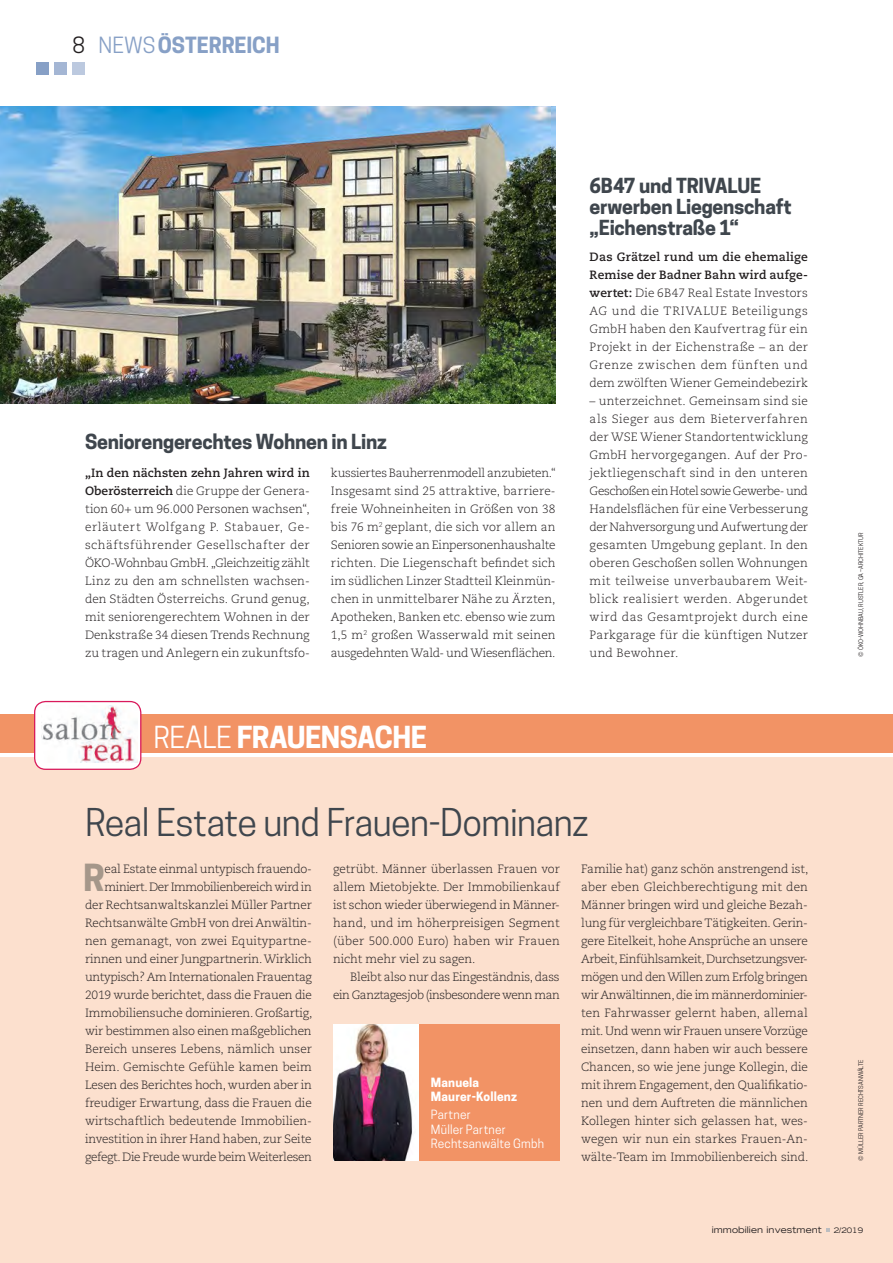
<style>
.page{position:relative;width:893px;height:1263px;background:#fff}
.page>*{position:absolute;margin:0;border:0;box-sizing:border-box;transform-origin:0 0}
.t1{font:36px "Cooper Hewitt";letter-spacing:-.015em;color:#3f464d}
.t2{font:700 35.1px "Cooper Hewitt";color:#a5978a}
.t3{font:700 28.5px "Cooper Hewitt";letter-spacing:-.02em;color:#fff}
.t4{font:700 21px "Cooper Hewitt";letter-spacing:-.005em;color:#87a0c6}
.t5{font:700 19.5px/21px "Cooper Hewitt";letter-spacing:-.015em;color:#3f464d}
.t6{font:300 12px/18px "Caecilia LT Std";letter-spacing:-.015em;color:#231f20;text-align:justify}
.t7{font:300 12px/18px "Caecilia LT Std";letter-spacing:-.04em;color:#231f20;text-align:right}
.t8{font:12px/14.2px "Cooper Hewitt";letter-spacing:.015em;color:#fff}
.t9{font:700 12px/14.2px "Cooper Hewitt";letter-spacing:.01em;color:#fff}
.t10{font:expanded 9px "Trade Gothic LT Std";letter-spacing:.01em;color:#231f20}
.t11{font:expanded 7.5px "Trade Gothic LT Std";color:#231f20}
.t12{font:6px "Cooper Hewitt";color:#231f20}
.s1{font-weight:400;color:#231f20}
.s2{font-weight:400}
.s3{font-weight:700}
</style>
<div class="page">
<div style="left:36px;top:62px;width:13px;height:12px;background:#87a0c6"></div>
<div style="left:54px;top:62px;width:13px;height:12px;background:#a4b6d4"></div>
<div style="left:72px;top:62px;width:13px;height:12px;background:#bcc9df"></div>
<div style="left:0;top:757px;width:893px;height:506px;background:#fce0ce"></div>
<div style="left:418px;top:1024px;width:142px;height:136px;background:#f29365"></div>
<img style="left:333px;top:1024px;width:85px;height:136px">
<div style="left:0;top:714px;width:893px;height:39px;background:#f29365"></div>
<div style="left:35px;top:701px;width:106px;height:68px;background:#fff;border-radius:11px"></div>
<img style="left:42px;top:706px;width:95px;height:57px">
<div style="left:34px;top:701px;width:107px;height:69px;border:1px solid #d91a5b;border-radius:11px"></div>
<svg style="left:826px;top:1228px;width:3px;height:4px"></svg>
<img style="left:0;top:106px;width:556px;height:298px">
<h3 class="t4" style="left:72px;top:33px;width:209px"><span class="s1">8</span> <span class="s2">NEWS</span>ÖSTERREICH</h3>
<h3 class="t5" style="left:85px;top:431px;width:303px">Seniorengerechtes Wohnen in Linz</h3>
<p class="t6" style="left:85px;top:464px;width:226px"><span class="s3">„In den nächsten zehn Jahren wird in Oberösterreich</span> die Gruppe der Genera&shy;tion 60+ um 96.000 Personen wachsen“, erläutert Wolfgang P. Stabauer, Ge&shy;schäftsführender Gesellschafter der ÖKO-Wohnbau GmbH. „Gleichzeitig zählt Linz zu den am schnellsten wachsen&shy;den Städten Österreichs. Grund genug, mit seniorengerechtem Wohnen in der Denkstraße 34 diesen Trends Rechnung zu tragen und Anlegern ein zukunftsfo-</p>
<p class="t6" style="left:331px;top:464px;width:226px">kussiertes Bauherrenmodell anzubieten.“ Insgesamt sind 25 attraktive, barriere&shy;freie Wohneinheiten in Größen von 38 bis 76 m<sup>2</sup> geplant, die sich vor allem an Senioren sowie an Einpersonenhaushalte richten. Die Liegenschaft befindet sich im südlichen Linzer Stadtteil Kleinmün&shy;chen in unmittelbarer Nähe zu Ärzten, Apotheken, Banken etc. ebenso wie zum 1,5 m<sup>2</sup> großen Wasserwald mit seinen ausgedehnten Wald- und Wiesenflächen.</p>
<h3 class="t3" style="left:153px;top:720px;width:275px"><span class="s2">REALE</span> FRAUENSACHE</h3>
<h3 class="t5" style="left:590px;top:175px;width:204px">6B47 und TRIVALUE erwerben Liegenschaft „Eichenstraße 1“</h3>
<p class="t6" style="left:590px;top:248px;width:220px"><span class="s3">Das Grätzel rund um die ehemalige Remise der Badner Bahn wird aufge&shy;wertet:</span> Die 6B47 Real Estate Investors AG und die TRIVALUE Beteiligungs GmbH haben den Kaufvertrag für ein Projekt in der Eichenstraße – an der Grenze zwischen dem fünften und dem zwölften Wiener Gemeindebezirk</p>
<p class="t6" style="left:590px;top:392px;width:220px">– unterzeichnet. Gemeinsam sind sie als Sieger aus dem Bieterverfahren der WSE Wiener Standortentwicklung GmbH hervorgegangen. Auf der Pro&shy;jektliegenschaft sind in den unteren Geschoßen ein Hotel sowie Gewerbe- und Handelsflächen für eine Verbesserung der Nahversorgung und Aufwertung der gesamten Umgebung geplant. In den oberen Geschoßen sollen Wohnungen mit teilweise unverbaubarem Weit&shy;blick realisiert werden. Abgerundet wird das Gesamtprojekt durch eine Parkgarage für die künftigen Nutzer und Bewohner.</p>
<h1 class="t1" style="left:85px;top:801px;width:505px">Real Estate und Frauen-Dominanz</h1>
<h2 class="t2" style="left:83px;top:857px;width:23px">R</h2>
<p class="t6" style="left:581px;top:860px;width:229px">Familie hat) ganz schön anstrengend ist, aber eben Gleichberechtigung mit den Männer bringen wird und gleiche Bezah&shy;lung für vergleichbare Tätigkeiten. Gerin&shy;gere Eitelkeit, hohe Ansprüche an unsere Arbeit, Einfühlsamkeit, Durchsetzungsver&shy;mögen und den Willen zum Erfolg bringen wir Anwältinnen, die im männerdominier&shy;ten Fahrwasser gelernt haben, allemal mit. Und wenn wir Frauen unsere Vorzüge einsetzen, dann haben wir auch bessere Chancen, so wie jene junge Kollegin, die mit ihrem Engagement, den Qualifikatio&shy;nen und dem Auftreten die männlichen Kollegen hinter sich gelassen hat, wes&shy;wegen wir nun ein starkes Frauen-An&shy;wälte-Team im Immobilienbereich sind.</p>
<p class="t6" style="left:85px;top:860px;width:229px;text-align:right">eal Estate einmal untypisch frauendo&shy;miniert. Der Immobilienbereich wird in der Rechtsanwaltskanzlei Müller Partner Rechtsanwälte GmbH von drei Anwältin&shy;nen gemanagt, von zwei Equitypartne&shy;rinnen und einer Jungpartnerin. Wirklich untypisch? Am Internationalen Frauentag 2019 wurde berichtet, dass die Frauen die Immobiliensuche dominieren. Großartig, wir bestimmen also einen maßgeblichen Bereich unseres Lebens, nämlich unser Heim. Gemischte Gefühle kamen beim Lesen des Berichtes hoch, wurden aber in freudiger Erwartung, dass die Frauen die wirtschaftlich bedeutende Immobilien&shy;investition in ihrer Hand haben, zur Seite gefegt. Die Freude wurde beim Weiterlesen</p>
<p class="t6" style="left:333px;top:860px;width:228px">getrübt. Männer überlassen Frauen vor allem Mietobjekte. Der Immobilienkauf ist schon wieder überwiegend in Männer&shy;hand, und im höherpreisigen Segment (über 500.000 Euro) haben wir Frauen nicht mehr viel zu sagen.</p>
<p class="t7" style="left:333px;top:968px;width:228px">Bleibt also nur das Eingeständnis, dass ein Ganztagesjob (insbesondere wenn man</p>
<p class="t9" style="left:431px;top:1075px;width:88px">Manuela<br>Maurer-Kollenz</p>
<p class="t8" style="left:431px;top:1108px;width:115px">Partner<br>Müller Partner<br>Rechtsanwälte Gmbh</p>
<p class="t12" style="left:857px;top:657px;width:126px;rotate:-90deg">© ÖKO-WOHNBAU, RUSTLER, GA –ARCHITEKTUR</p>
<p class="t12" style="left:857px;top:1160px;width:102px;rotate:-90deg">© MÜLLER PARTNER RECHTSANWÄLTE</p>
<p class="t12" style="left:857px;top:1154px;width:13px;rotate:-90deg">XXX</p>
<p class="t10" style="left:712px;top:1224px;width:112px">immobilien investment</p>
<p class="t11" style="left:834px;top:1225px;width:31px">2/2019</p>
</div>
